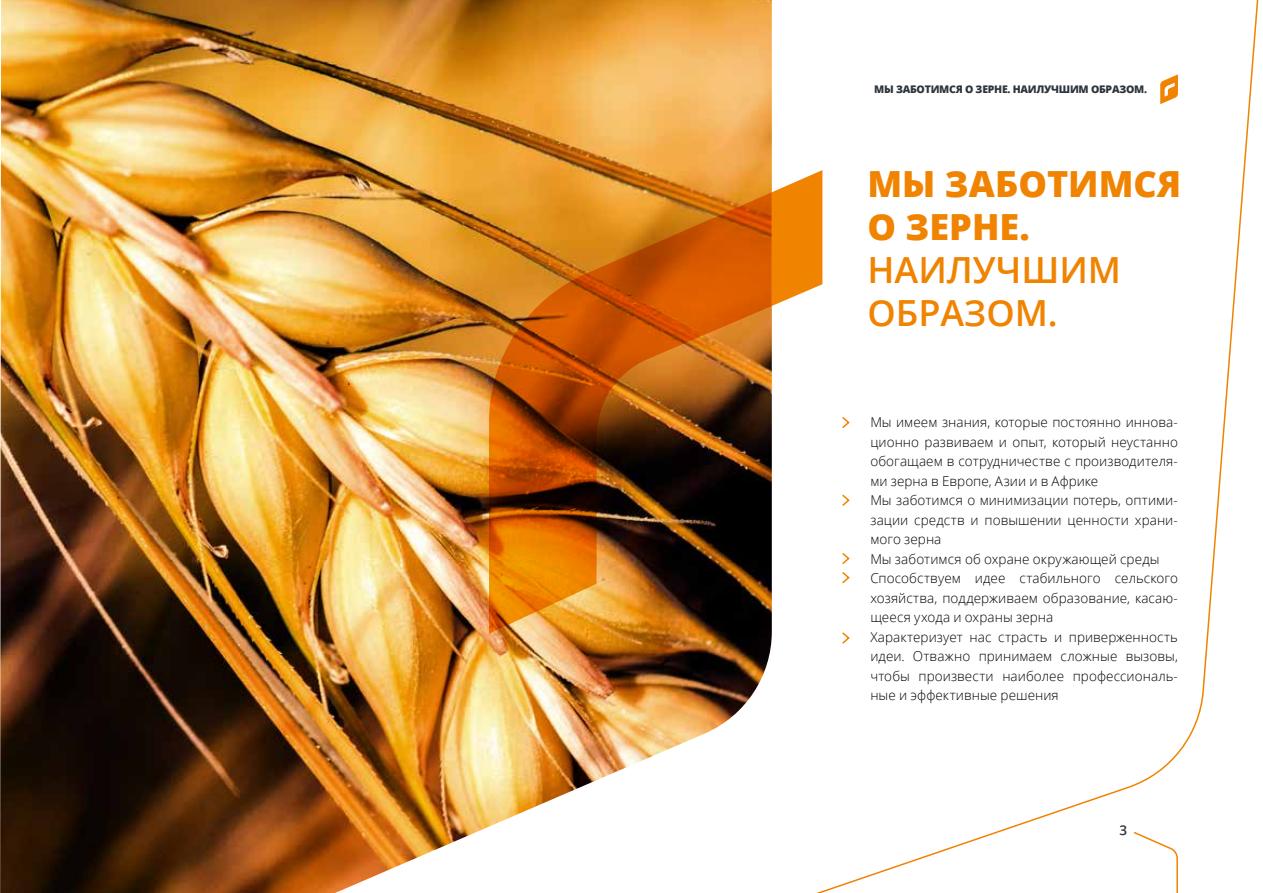
<style>
.page{position:relative;width:1263px;height:893px;background:#fff}
.page>*{position:absolute;margin:0;border:0;box-sizing:border-box;transform-origin:0 0}
.t1{font:800 36px/43.2px "Open Sans";color:#f08300}
.t2{font:600 36px/43.2px "Open Sans";color:#f08300}
.t3{font:300 13.5px/19.5px "Open Sans";letter-spacing:.005em;color:#000}
.t4{font:600 13.5px "Open Sans";color:#2c353d}
.t5{font:800 10.5px "Open Sans";letter-spacing:-.025em;color:#2c353d}
</style>
<div class="page">
<svg style="left:816px;top:0;width:443px;height:893px"></svg>
<img style="left:0;top:0;width:772px;height:893px">
<img style="left:489px;top:192px;width:283px;height:442px">
<svg style="left:772px;top:170px;width:50px;height:136px"></svg>
<svg style="left:840px;top:415px;width:11px;height:15px"></svg>
<svg style="left:840px;top:493px;width:11px;height:14px"></svg>
<svg style="left:840px;top:551px;width:11px;height:34px"></svg>
<svg style="left:840px;top:631px;width:11px;height:14px"></svg>
<p class="t5" style="left:874px;top:81px;width:274px">МЫ ЗАБОТИМСЯ О ЗЕРНЕ. НАИЛУЧШИМ ОБРАЗОМ.</p>
<h1 class="t1" style="left:867px;top:160px;width:315px">МЫ ЗАБОТИМСЯ<br>О ЗЕРНЕ.</h1>
<h1 class="t2" style="left:867px;top:248px;width:255px">НАИЛУЧШИМ<br>ОБРАЗОМ.</h1>
<p class="t3" style="left:870px;top:412px;width:309px">Мы имеем знания, которые постоянно иннова&shy;ционно развиваем и опыт, который неустанно обогащаем в сотрудничестве с производителя&shy;ми зерна в Европе, Азии и в Африке<br>Мы заботимся о минимизации потерь, оптими&shy;зации средств и повышении ценности храни&shy;мого зерна<br>Мы заботимся об охране окружающей среды Способствуем идее стабильного сельского хозяйства, поддерживаем образование, касаю&shy;щееся ухода и охраны зерна<br>Характеризует нас страсть и приверженность идеи. Отважно принимаем сложные вызовы, чтобы произвести наиболее профессиональ&shy;ные и эффективные решения</p>
<p class="t4" style="left:1119px;top:821px;width:9px">3</p>
</div>
